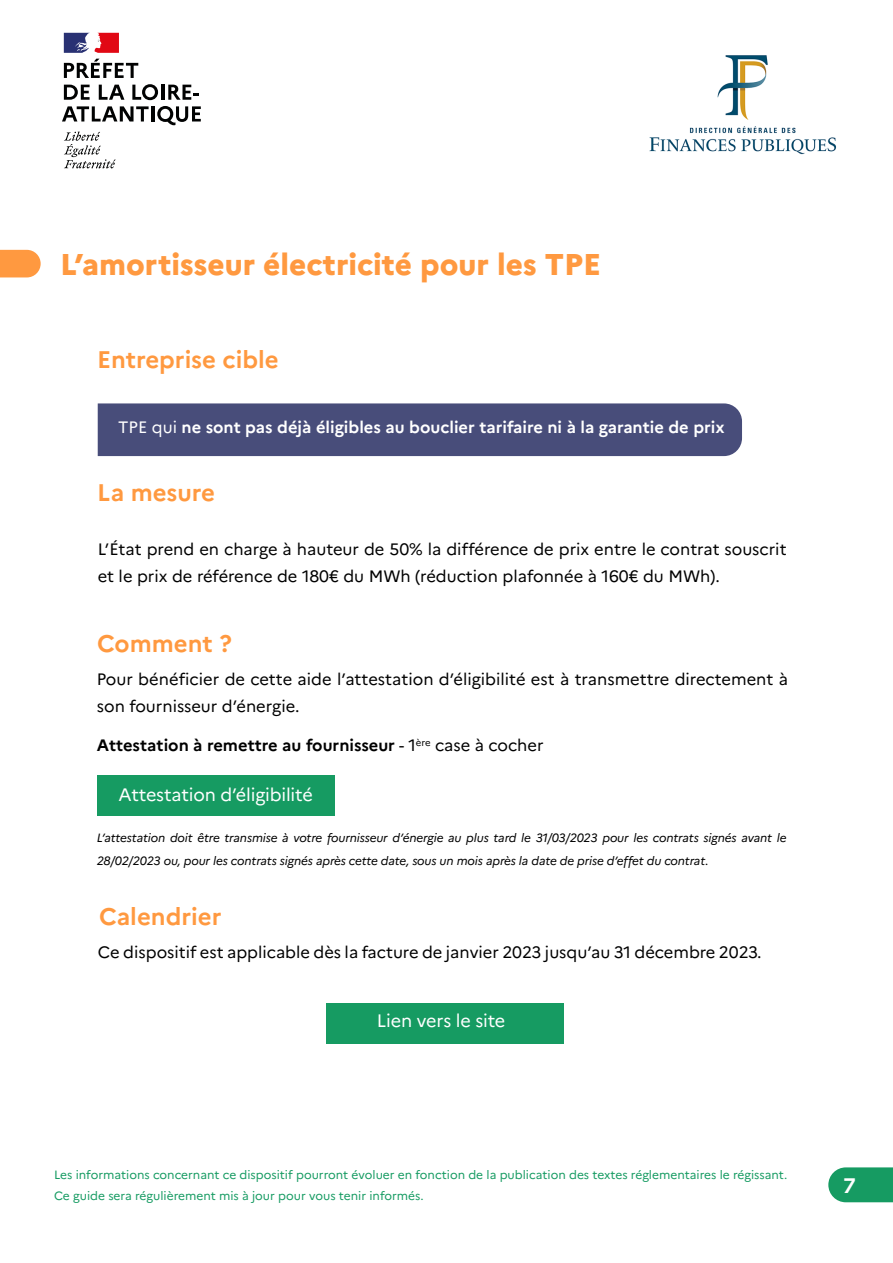
<style>
.page{position:relative;width:893px;height:1263px;background:#fff}
.page>*{position:absolute;margin:0;border:0;box-sizing:border-box;transform-origin:0 0}
.t1{font:800 30px "Marianne";color:#ff9940}
.t2{font:700 24px "Marianne";color:#ff9940}
.t3{font:700 21px "Marianne";color:#fff}
.t4{font:18px "Marianne";letter-spacing:-.01em;color:#fff}
.t5{font:16.5px/27px "Marianne";color:#000}
.t6{font:700 16.5px "Marianne";color:#fff}
.t7{font:700 16.5px "Marianne";color:#000}
.t8{font:italic 12px/22.5px "Marianne";letter-spacing:-.01em;color:#000}
.t9{font:12px/21px "Marianne";color:#169b62}
.s1{font-weight:400}
</style>
<div class="page">
<div style="left:97px;top:775px;width:238px;height:41px;background:#169b62"></div>
<svg style="left:0;top:250px;width:41px;height:27px"></svg>
<svg style="left:64px;top:59px;width:74px;height:19px"></svg>
<svg style="left:64px;top:85px;width:26px;height:15px"></svg>
<svg style="left:99px;top:85px;width:25px;height:15px"></svg>
<svg style="left:132px;top:84px;width:26px;height:16px"></svg>
<hr style="left:161px;top:85px;width:3px;height:15px;background:#010202">
<svg style="left:168px;top:85px;width:31px;height:15px"></svg>
<svg style="left:62px;top:106px;width:87px;height:15px"></svg>
<hr style="left:151px;top:106px;width:3px;height:15px;background:#010202">
<svg style="left:157px;top:106px;width:44px;height:19px"></svg>
<svg style="left:64px;top:132px;width:52px;height:36px"></svg>
<svg style="left:64px;top:33px;width:55px;height:20px"></svg>
<div style="left:98px;top:403px;width:644px;height:53px;background:#484d7a"></div>
<div style="left:326px;top:1003px;width:238px;height:40px;background:#169b62"></div>
<svg style="left:828px;top:1167px;width:65px;height:35px;background:#27a26d"></svg>
<img style="left:649px;top:55px;width:187px;height:100px">
<h1 class="t1" style="left:60px;top:246px;width:542px">L’amortisseur électricité pour les TPE</h1>
<h2 class="t2" style="left:97px;top:345px;width:183px">Entreprise cible</h2>
<p class="t6" style="left:118px;top:417px;width:608px"><span class="s1">TPE qui</span> ne sont pas déjà éligibles au bouclier tarifaire ni à la garantie de prix</p>
<h2 class="t2" style="left:97px;top:478px;width:119px">La mesure</h2>
<p class="t5" style="left:98px;top:535px;width:690px">L’État prend en charge à hauteur de 50% la différence de prix entre le contrat souscrit et le prix de référence de 180€ du MWh (réduction plafonnée à 160€ du MWh).</p>
<h2 class="t2" style="left:97px;top:628px;width:136px">Comment ?</h2>
<p class="t5" style="left:97px;top:665px;width:693px">Pour bénéficier de cette aide l’attestation d’éligibilité est à transmettre directement à son fournisseur d’énergie.</p>
<p class="t7" style="left:97px;top:735px;width:448px">Attestation à remettre au fournisseur <span class="s1">- 1</span><sup>ère</sup> <span class="s1">case à cocher</span></p>
<p class="t4" style="left:119px;top:783px;width:196px">Attestation d’éligibilité</p>
<p class="t8" style="left:97px;top:827px;width:691px">L’attestation doit être transmise à votre fournisseur d’énergie au plus tard le 31/03/2023 pour les contrats signés avant le<br>28/02/2023 ou, pour les contrats signés après cette date, sous un mois après la date de prise d’effet du contrat.</p>
<h2 class="t2" style="left:99px;top:902px;width:124px">Calendrier</h2>
<p class="t5" style="left:98px;top:938px;width:665px">Ce dispositif est applicable dès la facture de janvier 2023 jusqu’au 31 décembre 2023.</p>
<p class="t4" style="left:377px;top:1010px;width:130px">Lien vers le site</p>
<p class="t9" style="left:54px;top:1164px;width:735px">Les informations concernant ce dispositif pourront évoluer en fonction de la publication des textes réglementaires le régissant.<br>Ce guide sera régulièrement mis à jour pour vous tenir informés.</p>
<p class="t3" style="left:843px;top:1173px;width:14px">7</p>
</div>
